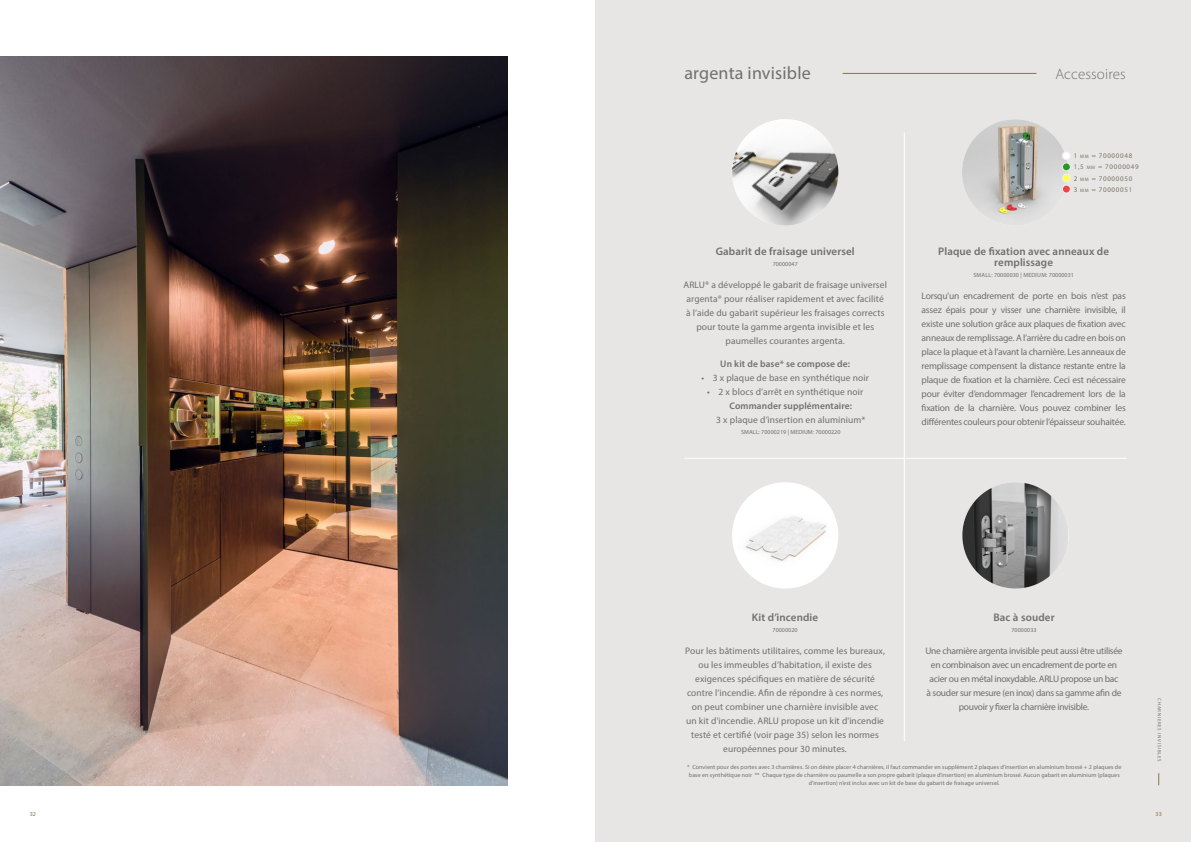
<style>
.page{position:relative;width:1191px;height:842px;background:#fff}
.page>*{position:absolute;margin:0;border:0;box-sizing:border-box;transform-origin:0 0}
.t1{font:18px "Myriad Pro";letter-spacing:.01em;color:#706f6f}
.t2{font:300 15px "Myriad Pro";letter-spacing:.01em;color:#706f6f}
.t3{font:600 11px/11px "Myriad Pro";letter-spacing:.01em;color:#706f6f;text-align:center}
.t4{font:9.5px/14px "Myriad Pro";letter-spacing:.01em;color:#706f6f;text-align:center}
.t5{font:9.5px/14px "Myriad Pro";letter-spacing:-.03em;color:#706f6f;text-align:center}
.t6{font:600 9.5px "Myriad Pro";letter-spacing:.01em;color:#706f6f}
.t7{font:7px/11.1px "Myriad Pro";letter-spacing:.1em;color:#787065}
.t8{font:6px/8px "Myriad Pro";letter-spacing:.01em;color:#706f6f;text-align:center}
.t9{font:6px "Myriad Pro";color:#837550}
.t10{font:4.9px "Myriad Pro";letter-spacing:.145em;color:#706f6f}
.s1{font-size:4.9px}
</style>
<div class="page">
<div style="left:595px;top:0;width:596px;height:842px;background:#e8e6e4"></div>
<img style="left:0;top:57px;width:507px;height:728px">
<hr style="left:904px;top:133px;width:1px;height:608px;background:#fff">
<hr style="left:684px;top:458px;width:442px;height:1px;background:#fff">
<img style="left:962px;top:119px;width:106px;height:107px;border-radius:53px">
<img style="left:732px;top:119px;width:106px;height:107px;border-radius:53px">
<svg style="left:1158px;top:773px;width:1px;height:12px"></svg>
<img style="left:962px;top:482px;width:106px;height:106px;border-radius:53px">
<img style="left:732px;top:482px;width:106px;height:100px">
<hr style="left:842px;top:73px;width:194px;height:1px;background:#837550">
<div style="left:1062px;top:185px;width:8px;height:8px;background:#f04345;border-radius:50%"></div>
<div style="left:1062px;top:185px;width:8px;height:9px;border:1px solid #f0eeed;border-radius:50%"></div>
<div style="left:1062px;top:174px;width:8px;height:8px;background:#ff5;border-radius:50%"></div>
<div style="left:1062px;top:173px;width:8px;height:9px;border:1px solid #f0eeed;border-radius:50%"></div>
<div style="left:1062px;top:163px;width:8px;height:8px;background:#299726;border-radius:50%"></div>
<div style="left:1062px;top:162px;width:8px;height:9px;border:1px solid #f0eeed;border-radius:50%"></div>
<div style="left:1062px;top:152px;width:8px;height:8px;background:#fff;border-radius:50%"></div>
<div style="left:1062px;top:151px;width:8px;height:9px;border:1px solid #f0eeed;border-radius:50%"></div>
<h1 class="t1" style="left:684px;top:62px;width:128px">argenta invisible</h1>
<h2 class="t2" style="left:1055px;top:65px;width:72px">Accessoires</h2>
<p class="t3" style="left:715px;top:245px;width:140px">Gabarit de fraisage universel</p>
<p class="t8" style="left:772px;top:260px;width:27px">70000047</p>
<p class="t4" style="left:683px;top:278px;width:205px">ARLU® a développé le gabarit de fraisage universel argenta® pour réaliser rapidement et avec facilité à l’aide du gabarit supérieur les fraisages corrects pour toute la gamme argenta invisible et les paumelles courantes argenta.</p>
<p class="t6" style="left:720px;top:358px;width:131px">Un kit de base* se compose de:</p>
<p class="t4" style="left:701px;top:371px;width:169px">• 3 x plaque de base en synthétique noir</p>
<p class="t4" style="left:707px;top:385px;width:158px">• 2 x blocs d’arrêt en synthétique noir</p>
<p class="t6" style="left:729px;top:400px;width:124px">Commander supplémentaire:</p>
<p class="t4" style="left:716px;top:413px;width:151px">3 x plaque d’insertion en aluminium*</p>
<p class="t8" style="left:741px;top:428px;width:101px">SMALL: 70000219 | MEDIUM: 70000220</p>
<p class="t7" style="left:1073px;top:150px;width:67px">1 <span class="s1">MM</span> = 70000048<br>1,5 <span class="s1">MM</span> = 70000049<br>2 <span class="s1">MM</span> = 70000050<br>3 <span class="s1">MM</span> = 70000051</p>
<p class="t3" style="left:938px;top:245px;width:172px">Plaque de fixation avec anneaux de remplissage</p>
<p class="t8" style="left:973px;top:271px;width:102px">SMALL: 70000030 | MEDIUM: 70000031</p>
<p class="t4" style="left:921px;top:289px;width:206px;text-align:justify">Lorsqu’un encadrement de porte en bois n’est pas assez épais pour y visser une charnière invisible, il existe une solution grâce aux plaques de fixation avec anneaux de remplissage. A l’arrière du cadre en bois on place la plaque et à l’avant la charnière. Les anneaux de remplissage compensent la distance restante entre la plaque de fixation et la charnière. Ceci est nécessaire pour éviter d’endommager l’encadrement lors de la fixation de la charnière. Vous pouvez combiner les différentes couleurs pour obtenir l’épaisseur souhaitée.</p>
<p class="t3" style="left:752px;top:611px;width:68px">Kit d’incendie</p>
<p class="t8" style="left:772px;top:625px;width:27px">70000020</p>
<p class="t4" style="left:685px;top:644px;width:201px">Pour les bâtiments utilitaires, comme les bureaux, ou les immeubles d’habitation, il existe des exigences spécifiques en matière de sécurité contre l’incendie. Afin de répondre à ces normes, on peut combiner une charnière invisible avec<br>un kit d'incendie. ARLU propose un kit d'incendie testé et certifié (voir page 35) selon les normes européennes pour 30 minutes.</p>
<p class="t3" style="left:993px;top:611px;width:63px">Bac à souder</p>
<p class="t8" style="left:1011px;top:625px;width:27px">70000033</p>
<p class="t5" style="left:925px;top:644px;width:199px">Une charnière argenta invisible peut aussi être utilisée en combinaison avec un encadrement de porte en acier ou en métal inoxydable. ARLU propose un bac<br>à souder sur mesure (en inox) dans sa gamme afin de pouvoir y fixer la charnière invisible.</p>
<p class="t8" style="left:687px;top:763px;width:435px">* Convient pour des portes avec 3 charnières. Si on désire placer 4 charnières, il faut commander en supplément 2 plaques d’insertion en aluminium brossé + 2 plaques de base en synthétique noir ** Chaque type de charnière ou paumelle a son propre gabarit (plaque d’insertion) en aluminium brossé. Aucun gabarit en aluminium (plaques d’insertion) n’est inclus avec un kit de base du gabarit de fraisage universel.</p>
<p class="t10" style="left:1162px;top:698px;width:65px;rotate:90deg">CHARNIERES INVISIBLES</p>
<p class="t9" style="left:30px;top:810px;width:8px">32</p>
<p class="t9" style="left:1155px;top:810px;width:8px">33</p>
</div>
